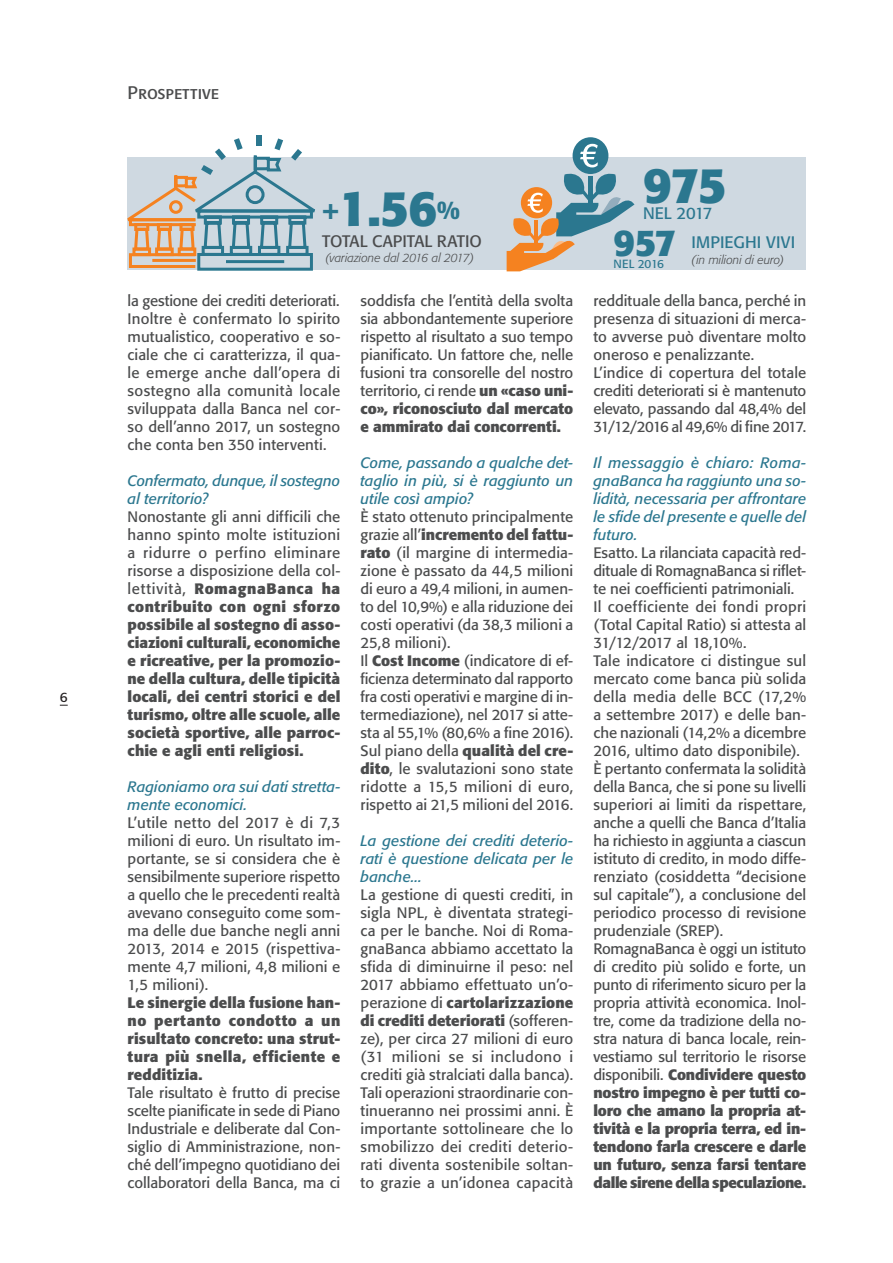
<style>
.page{position:relative;width:893px;height:1263px;background:#fff}
.page>*{position:absolute;margin:0;border:0;box-sizing:border-box;transform-origin:0 0}
.t1{font:700 49.5px "Formata";color:#2b778f}
.t2{font:700 37.2px "Formata";color:#2b778f}
.t3{font:18px "Formata Regular SC";color:#4b4c4d}
.t4{font:16.5px/28.3px "Formata";letter-spacing:.01em;color:#2b778f}
.t5{font:16.5px "Formata";color:#4b4c4d}
.t6{font:15px/18px "Formata";color:#4b4c4d;text-align:justify}
.t7{font:700 15px/18px "Formata";letter-spacing:.01em;color:#4b4c4d;text-align:justify}
.t8{font:italic 15px/18px "Formata";letter-spacing:.005em;color:#2b778f;text-align:justify}
.t9{font:13.5px "Formata";color:#231f20}
.t10{font:italic 300 12px "Formata";color:#4b4c4d}
.t11{font:11.7px "Formata";letter-spacing:.005em;color:#2b778f}
.s1{font-size:25.65px}
.s2{font-size:25.5px}
.s3{font-weight:400}
.s4{font-weight:700}
</style>
<div class="page">
<div style="left:128px;top:157px;width:678px;height:113px;background:#cfd9e1"></div>
<div style="left:573px;top:137px;width:35px;height:37px;background:#2b778f;border-radius:50%"></div>
<svg style="left:580px;top:144px;width:18px;height:23px"></svg>
<svg style="left:507px;top:173px;width:127px;height:98px"></svg>
<div style="left:256px;top:135px;width:5px;height:11px;background:#2b778f"></div>
<svg style="left:127px;top:138px;width:188px;height:133px"></svg>
<div style="left:129px;top:218px;width:68px;height:8px;border:3px solid #f58220"></div>
<div style="left:169px;top:200px;width:14px;height:14px;border:3px solid #f58220;border-radius:50%"></div>
<div style="left:246px;top:185px;width:19px;height:19px;border:3px solid #2b778f;border-radius:50%"></div>
<p class="t9" style="left:60px;top:689px;width:9px">6</p>
<p class="t3" style="left:128px;top:82px;width:93px">Prospettive</p>
<h1 class="t1" style="left:322px;top:178px;width:140px"><span class="s1">+</span>1.56<span class="s2">%</span></h1>
<p class="t5" style="left:322px;top:231px;width:161px">TOTAL CAPITAL RATIO</p>
<p class="t10" style="left:325px;top:250px;width:150px">(variazione dal 2016 al 2017)</p>
<p class="t6" style="left:128px;top:292px;width:214px">la gestione dei crediti deteriorati.<br>Inoltre è confermato lo spirito mutualistico, cooperativo e so&shy;ciale che ci caratterizza, il qua&shy;le emerge anche dall’opera di sostegno alla comunità locale sviluppata dalla Banca nel cor&shy;so dell’anno 2017, un sostegno che conta ben 350 interventi.</p>
<p class="t8" style="left:128px;top:472px;width:214px">Confermato, dunque, il sostegno al territorio?</p>
<p class="t7" style="left:128px;top:508px;width:214px"><span class="s3">Nonostante gli anni difficili che hanno spinto molte istituzioni a ridurre o perfino eliminare risorse a disposizione della col&shy;lettività,</span> RomagnaBanca ha contribuito con ogni sforzo possibile al sostegno di asso&shy;ciazioni culturali, economiche e ricreative, per la promozio&shy;ne della cultura, delle tipicità locali, dei centri storici e del turismo, oltre alle scuole, alle società sportive, alle parroc&shy;chie e agli enti religiosi.</p>
<p class="t8" style="left:128px;top:778px;width:214px">Ragioniamo ora sui dati stretta&shy;mente economici.</p>
<p class="t6" style="left:128px;top:814px;width:214px">L’utile netto del 2017 è di 7,3 milioni di euro. Un risultato im&shy;portante, se si considera che è sensibilmente superiore rispetto a quello che le precedenti realtà avevano conseguito come som&shy;ma delle due banche negli anni 2013, 2014 e 2015 (rispettiva&shy;mente 4,7 milioni, 4,8 milioni e 1,5 milioni).</p>
<p class="t7" style="left:128px;top:994px;width:214px">Le sinergie della fusione han&shy;no pertanto condotto a un risultato concreto: una strut&shy;tura più snella, efficiente e redditizia.</p>
<p class="t6" style="left:128px;top:1084px;width:214px">Tale risultato è frutto di precise scelte pianificate in sede di Piano Industriale e deliberate dal Con&shy;siglio di Amministrazione, non&shy;ché dell’impegno quotidiano dei collaboratori della Banca, ma ci</p>
<p class="t6" style="left:360px;top:292px;width:214px">soddisfa che l’entità della svolta sia abbondantemente superiore rispetto al risultato a suo tempo pianificato. Un fattore che, nelle fusioni tra consorelle del nostro territorio, ci rende <span class="s4">un «caso uni&shy;co», riconosciuto dal mercato e ammirato dai concorrenti.</span></p>
<p class="t8" style="left:360px;top:454px;width:214px">Come, passando a qualche det&shy;taglio in più, si è raggiunto un utile così ampio?</p>
<p class="t6" style="left:360px;top:508px;width:214px;text-align:left">È stato ottenuto principalmente grazie all’<span class="s4">incremento del fattu&shy;rato</span> (il margine di intermedia&shy;zione è passato da 44,5 milioni di euro a 49,4 milioni, in aumen&shy;to del 10,9%) e alla riduzione dei costi operativi (da 38,3 milioni a<br>25,8 milioni).<br>Il <span class="s4">Cost Income</span> (indicatore di ef&shy;ficienza determinato dal rapporto fra costi operativi e margine di in&shy;termediazione), nel 2017 si atte&shy;sta al 55,1% (80,6% a fine 2016).<br>Sul piano della <span class="s4">qualità del cre&shy;dito</span>, le svalutazioni sono state ridotte a 15,5 milioni di euro, rispetto ai 21,5 milioni del 2016.</p>
<p class="t8" style="left:360px;top:832px;width:214px">La gestione dei crediti deterio&shy;rati è questione delicata per le banche...</p>
<p class="t6" style="left:360px;top:886px;width:214px">La gestione di questi crediti, in sigla NPL, è diventata strategi&shy;ca per le banche. Noi di Roma&shy;gnaBanca abbiamo accettato la sfida di diminuirne il peso: nel 2017 abbiamo effettuato un’o&shy;perazione di <span class="s4">cartolarizzazione di crediti deteriorati</span> (sofferen&shy;ze), per circa 27 milioni di euro (31 milioni se si includono i crediti già stralciati dalla banca).<br>Tali operazioni straordinarie con&shy;tinueranno nei prossimi anni. È importante sottolineare che lo smobilizzo dei crediti deterio&shy;rati diventa sostenibile soltan&shy;to grazie a un’idonea capacità</p>
<h1 class="t1" style="left:643px;top:154px;width:85px">975</h1>
<p class="t4" style="left:691px;top:199px;width:105px;text-indent:-48px">NEL 2017<br>IMPIEGHI VIVI</p>
<p class="t10" style="left:691px;top:253px;width:94px">(in milioni di euro)</p>
<h2 class="t2" style="left:613px;top:219px;width:64px">957</h2>
<p class="t11" style="left:613px;top:257px;width:52px">NEL 2016</p>
<p class="t6" style="left:593px;top:292px;width:214px;text-align:left">reddituale della banca, perché in presenza di situazioni di merca&shy;to avverse può diventare molto oneroso e penalizzante.<br>L’indice di copertura del totale crediti deteriorati si è mantenuto elevato, passando dal 48,4% del<br>31/12/2016 al 49,6% di fine 2017.</p>
<p class="t8" style="left:593px;top:454px;width:214px">Il messaggio è chiaro: Roma&shy;gnaBanca ha raggiunto una so&shy;lidità, necessaria per affrontare le sfide del presente e quelle del futuro.</p>
<p class="t6" style="left:593px;top:544px;width:214px;text-align:left">Esatto. La rilanciata capacità red&shy;dituale di RomagnaBanca si riflet&shy;te nei coefficienti patrimoniali.<br>Il coefficiente dei fondi propri (Total Capital Ratio) si attesta al<br>31/12/2017 al 18,10%.<br>Tale indicatore ci distingue sul mercato come banca più solida della media delle BCC (17,2% a settembre 2017) e delle ban&shy;che nazionali (14,2% a dicembre<br>2016, ultimo dato disponibile).<br>È pertanto confermata la solidità della Banca, che si pone su livelli superiori ai limiti da rispettare, anche a quelli che Banca d’Italia ha richiesto in aggiunta a ciascun istituto di credito, in modo diffe&shy;renziato (cosiddetta “decisione sul capitale”), a conclusione del periodico processo di revisione prudenziale (SREP).<br>RomagnaBanca è oggi un istituto di credito più solido e forte, un punto di riferimento sicuro per la propria attività economica. Inol&shy;tre, come da tradizione della no&shy;stra natura di banca locale, rein&shy;vestiamo sul territorio le risorse disponibili. <span class="s4">Condividere questo nostro impegno è per tutti co&shy;loro che amano la propria at&shy;tività e la propria terra, ed in&shy;tendono farla crescere e darle un futuro, senza farsi tentare dalle sirene della speculazione.</span></p>
</div>
